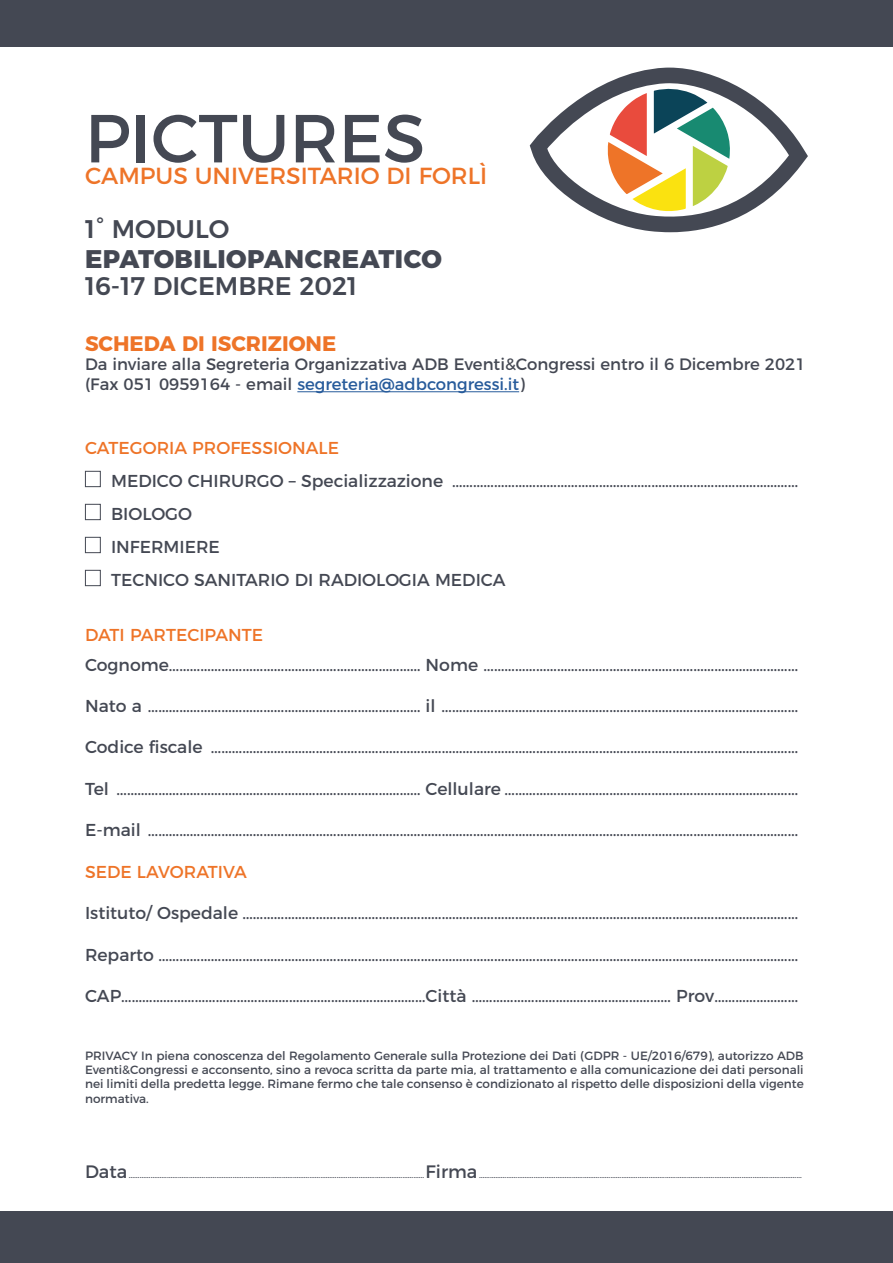
<style>
.page{position:relative;width:893px;height:1263px;background:#fff}
.page>*{position:absolute;margin:0;border:0;box-sizing:border-box;transform-origin:0 0}
.t1{font:67.8px "Montserrat";color:#444853}
.t2{font:500 25.5px "Montserrat";color:#444853}
.t3{font:800 25.5px "Montserrat";letter-spacing:.02em;color:#444853}
.t4{font:23.25px "Montserrat";color:#ee7428}
.t5{font:700 21px "Montserrat";color:#ee7428}
.t6{font:17.25px/33px "Montserrat";color:#444853}
.t7{font:17.25px "Montserrat";color:#ee7428}
.t8{font:16.5px/19.8px "Montserrat";color:#444853}
.t9{font:12px/14.4px "Montserrat";color:#444853;text-align:justify}
.t10{font:9px "Montserrat";color:#444853}
.s1{color:#275b9b}
.s2{font-size:18px}
</style>
<div class="page">
<hr style="left:297px;top:391px;width:222px;height:1px;background:#275b9b">
<div style="left:85px;top:471px;width:16px;height:16px;border:1px solid #444853"></div>
<div style="left:85px;top:504px;width:16px;height:16px;border:1px solid #444853"></div>
<div style="left:85px;top:537px;width:16px;height:16px;border:1px solid #444853"></div>
<div style="left:85px;top:570px;width:16px;height:16px;border:1px solid #444853"></div>
<svg style="left:530px;top:68px;width:278px;height:164px"></svg>
<svg style="left:608px;top:88px;width:123px;height:123px"></svg>
<div style="left:0;top:0;width:893px;height:47px;background:#444853"></div>
<div style="left:0;top:1212px;width:893px;height:51px;background:#444853"></div>
<h1 class="t1" style="left:85px;top:84px;width:342px">PICTURES</h1>
<h3 class="t4" style="left:85px;top:157px;width:404px">CAMPUS UNIVERSITARIO DI FORLÌ</h3>
<h2 class="t2" style="left:85px;top:208px;width:146px">1° MODULO</h2>
<h2 class="t3" style="left:85px;top:237px;width:358px">EPATOBILIOPANCREATICO</h2>
<h2 class="t2" style="left:85px;top:265px;width:274px">16-17 DICEMBRE 2021</h2>
<p class="t5" style="left:85px;top:326px;width:253px">SCHEDA DI ISCRIZIONE</p>
<p class="t8" style="left:85px;top:353px;width:722px">Da inviare alla Segreteria Organizzativa ADB Eventi&amp;Congressi entro il 6 Dicembre 2021 (Fax 051 0959164 - email <span class="s1">segreteria@adbcongressi.it</span>)</p>
<p class="t7" style="left:85px;top:434px;width:256px">CATEGORIA PROFESSIONALE</p>
<p class="t6" style="left:111px;top:463px;width:689px">MEDICO CHIRURGO – Specializzazione ……………………………………………………………………………………… BIOLOGO<br>INFERMIERE<br>TECNICO SANITARIO DI RADIOLOGIA MEDICA</p>
<p class="t7" style="left:85px;top:621px;width:180px">DATI PARTECIPANTE</p>
<p class="t6" style="left:85px;top:647px;width:715px">Cognome……………………………………………………………… Nome ………………………………………………………………………………</p>
<p class="t6" style="left:85px;top:688px;width:715px">Nato a …………………………………………………………………… il …………………………………………………………………………………………</p>
<p class="t6" style="left:85px;top:729px;width:715px">Codice fiscale ……………………………………………………………………………………………………………………………………………………</p>
<p class="t6" style="left:85px;top:771px;width:715px">Tel …………………………………………………………………………… Cellulare …………………………………………………………………………</p>
<p class="t6" style="left:85px;top:812px;width:715px">E-mail ……………………………………………………………………………………………………………………………………………………………………</p>
<p class="t7" style="left:85px;top:858px;width:163px">SEDE LAVORATIVA</p>
<p class="t6" style="left:85px;top:895px;width:715px">Istituto/ Ospedale ……………………………………………………………………………………………………………………………………………</p>
<p class="t6" style="left:85px;top:936px;width:715px">Reparto …………………………………………………………………………………………………………………………………………………………………</p>
<p class="t6" style="left:85px;top:978px;width:715px">CAP……………………………………………………………………………Città ………………………………………………… Prov……………………</p>
<p class="t9" style="left:85px;top:1047px;width:720px">PRIVACY In piena conoscenza del Regolamento Generale sulla Protezione dei Dati (GDPR - UE/2016/679), autorizzo ADB Eventi&amp;Congressi e acconsento, sino a revoca scritta da parte mia, al trattamento e alla comunicazione dei dati personali nei limiti della predetta legge. Rimane fermo che tale consenso è condizionato al rispetto delle disposizioni della vigente normativa.</p>
<p class="t10" style="left:85px;top:1168px;width:718px"><span class="s2">Data</span> ………………………………………………………………………………………………………………………………………………<span class="s2">Firma</span> ……………………………………………………………………………………………………………………………………………………………</p>
</div>
